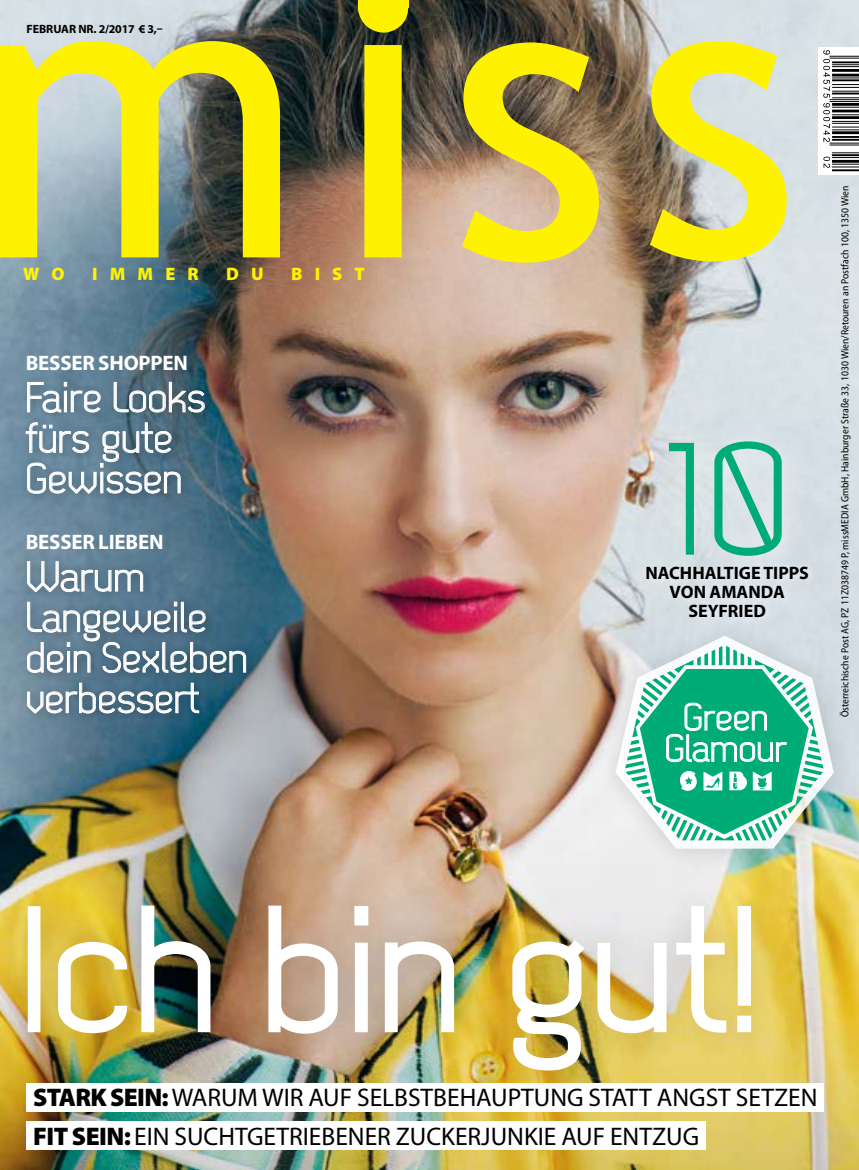
<style>
.page{position:relative;width:859px;height:1170px;background:#fff}
.page>*{position:absolute;margin:0;border:0;box-sizing:border-box;transform-origin:0 0}
.t1{font:174px "Dekar";letter-spacing:.01em;color:#fff}
.t2{font:159.6px "Dekar";color:#00ac75}
.t3{font:42px/40.5px "Dekar";color:#fff}
.t4{font:37.95px/31.2px "Dekar";color:#fff;text-align:center}
.t5{font:25.5px/39px "Myriad Pro";color:#000}
.t6{font:700 21px "Myriad Pro";letter-spacing:-.01em;color:#fff}
.t7{font:900 18.15px "Myriad Pro";letter-spacing:.67em;color:#fff200}
.t8{font:700 18px/18.8px "Myriad Pro";color:#000;text-align:center}
.t9{font:700 12px "Myriad Pro";color:#000}
.t10{font:semi-condensed 10.5px "Myriad Pro";color:#000}
.s1{font-weight:900}
</style>
<div class="page">
<img style="left:0;top:0;width:859px;height:804px">
<img style="left:0;top:804px;width:859px;height:365px">
<div style="left:27px;top:1082px;width:797px;height:29px;background:#fff"></div>
<div style="left:27px;top:1121px;width:679px;height:29px;background:#fff"></div>
<div style="left:23px;top:555px;width:232px;height:168px;background:#000;opacity:.3"></div>
<svg style="left:27px;top:561px;width:116px;height:31px;background:#7c94a4"></svg>
<svg style="left:27px;top:601px;width:219px;height:72px;background:#6b8799"></svg>
<svg style="left:27px;top:682px;width:172px;height:31px;background:#6c8899"></svg>
<div style="left:21px;top:376px;width:194px;height:127px;background:#000;opacity:.3"></div>
<svg style="left:27px;top:382px;width:76px;height:31px;background:#8098a7"></svg>
<svg style="left:114px;top:381px;width:91px;height:32px;background:#667e8b"></svg>
<svg style="left:26px;top:422px;width:155px;height:72px;background:#728c9d"></svg>
<div style="left:0;top:878px;width:786px;height:226px;background:#000;opacity:.2"></div>
<div style="left:28px;top:906px;width:12px;height:126px;border:4px solid #fff"></div>
<svg style="left:56px;top:939px;width:73px;height:97px"></svg>
<img style="left:139px;top:903px;width:73px;height:131px">
<svg style="left:266px;top:903px;width:74px;height:131px"></svg>
<svg style="left:352px;top:903px;width:18px;height:131px"></svg>
<img style="left:383px;top:939px;width:73px;height:95px">
<img style="left:510px;top:937px;width:77px;height:135px">
<svg style="left:595px;top:903px;width:133px;height:131px"></svg>
<svg style="left:735px;top:903px;width:18px;height:131px"></svg>
<div style="left:649px;top:420px;width:159px;height:160px;background:#dbe2e7"></div>
<div style="left:641px;top:560px;width:177px;height:66px;background:#dbe3e8"></div>
<div style="left:818px;top:47px;width:41px;height:128px;background:#fff"></div>
<svg style="left:650px;top:41px;width:137px;height:220px;background:#ded962"></svg>
<div style="left:364px;top:45px;width:38px;height:212px;background:#fff200"></div>
<svg style="left:354px;top:0;width:58px;height:33px;background:#b2ac0d"></svg>
<div style="left:358px;top:0;width:50px;height:7px;background:#fff200"></div>
<svg style="left:462px;top:42px;width:137px;height:221px;background:#cdbb3b"></svg>
<svg style="left:0;top:41px;width:280px;height:216px;background:#babb4f"></svg>
<div style="left:595px;top:615px;width:263px;height:260px;background:#000;opacity:.15"></div>
<svg style="left:615px;top:635px;width:219px;height:213px"></svg>
<svg style="left:625px;top:645px;width:198px;height:195px"></svg>
<hr style="left:829px;top:144px;width:30px;height:1px;background:#000">
<hr style="left:829px;top:143px;width:30px;height:1px;background:#000">
<svg style="left:823px;top:50px;width:36px;height:92px"></svg>
<hr style="left:832px;top:169px;width:27px;height:2px;background:#000">
<svg style="left:823px;top:152px;width:36px;height:16px"></svg>
<p class="t9" style="left:26px;top:22px;width:138px">FEBRUAR NR. 2/2017 € 3,–</p>
<h3 class="t7" style="left:23px;top:264px;width:43px">W O</h3>
<h3 class="t7" style="left:92px;top:264px;width:108px">IMMER</h3>
<h3 class="t7" style="left:226px;top:264px;width:39px">D U</h3>
<h3 class="t7" style="left:291px;top:264px;width:75px">BIST</h3>
<h3 class="t6" style="left:26px;top:349px;width:164px">BESSER SHOPPEN</h3>
<h3 class="t3" style="left:26px;top:378px;width:182px">Faire Looks fürs gute<br>Gewissen</h3>
<h3 class="t6" style="left:26px;top:528px;width:139px">BESSER LIEBEN</h3>
<h3 class="t3" style="left:26px;top:557px;width:224px">Warum<br>Langeweile dein Sexleben verbessert</h3>
<h2 class="t2" style="left:664px;top:420px;width:127px">10</h2>
<h3 class="t8" style="left:670px;top:582px;width:117px">VON AMANDA<br>SEYFRIED</h3>
<h3 class="t8" style="left:645px;top:563px;width:165px">NACHHALTIGE TIPPS</h3>
<h3 class="t4" style="left:665px;top:702px;width:123px">Green<br>Glamour</h3>
<p class="t10" style="left:839px;top:717px;width:533px;rotate:-90deg">Österreichische Post AG, PZ 11Z038749 P, missMEDIA GmbH, Hainburger Straße 33, 1030 Wien/Retouren an Postfach 100, 1350 Wien</p>
<h1 class="t1" style="left:19px;top:883px;width:743px">Ich bin gut!</h1>
<h3 class="t5" style="left:33px;top:1077px;width:786px"><span class="s1">STARK SEIN:</span> WARUM WIR AUF SELBSTBEHAUPTUNG STATT ANGST SETZEN<br><span class="s1">FIT SEIN:</span> EIN SUCHTGETRIEBENER ZUCKERJUNKIE AUF ENTZUG</h3>
</div>
